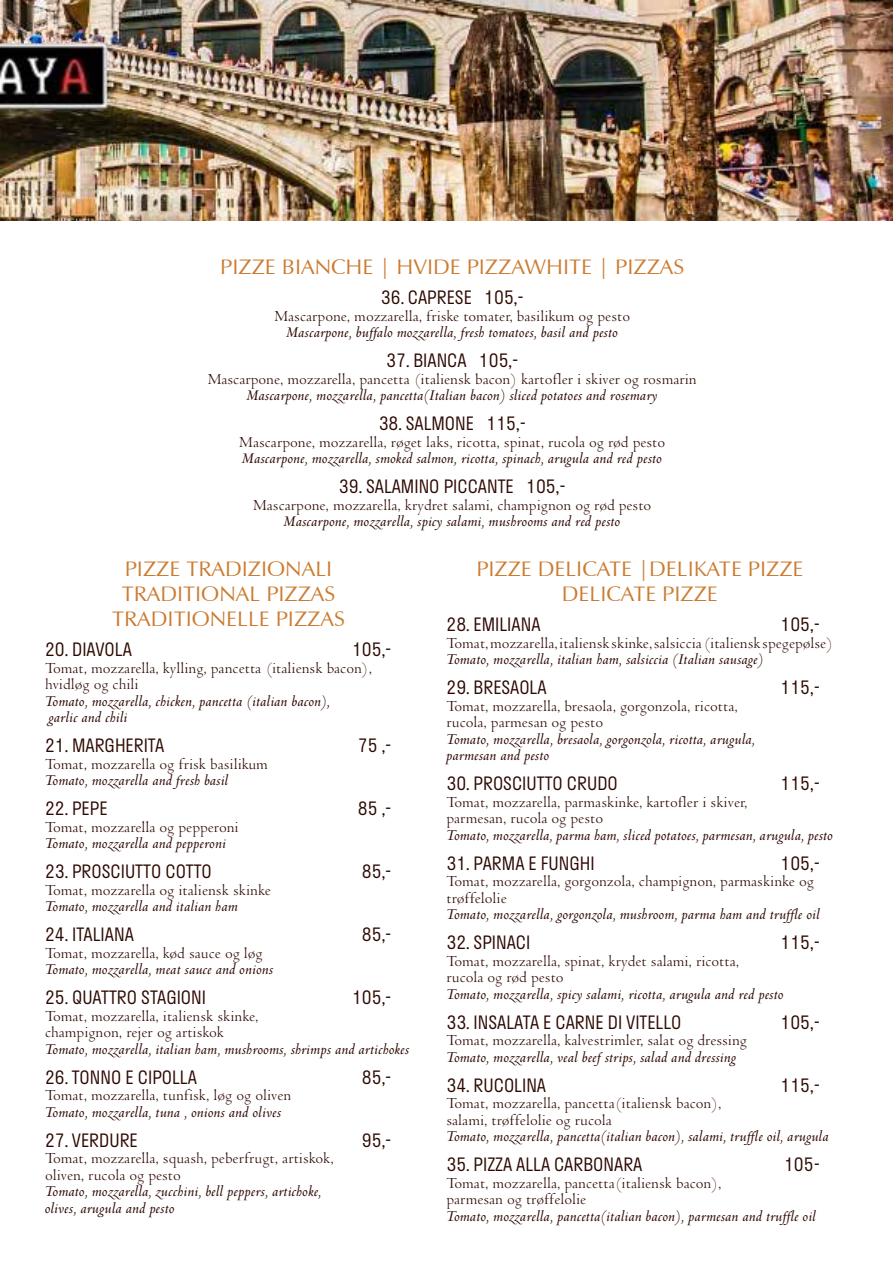
<style>
.page{position:relative;width:893px;height:1263px;background:#fff}
.page>*{position:absolute;margin:0;border:0;box-sizing:border-box;transform-origin:0 0}
.t1{font:21px/25.2px "Zapf Humanist 601 BT";color:#cc7b2f;text-align:center;scale:1.05 1}
.t2{font:300 18px "Stratos";color:#2d0800}
.t3{font:16.5px/16.5px "Venetian 301 BT";letter-spacing:-.01em;color:#2d0800}
.t4{font:italic 600 16.5px/16.5px "Venetian 301 BT";color:#2d0800}
</style>
<div class="page">
<img style="left:0;top:0;width:893px;height:220px">
<p class="t1" style="left:220px;top:254px;width:443px">PIZZE BIANCHE | HVIDE PIZZAWHITE | PIZZAS</p>
<p class="t2" style="left:381px;top:283px;width:144px">36. CAPRESE 105,-</p>
<p class="t3" style="left:274px;top:308px;width:357px">Mascarpone, mozzarella, friske tomater, basilikum og pesto</p>
<p class="t4" style="left:286px;top:324px;width:333px">Mascarpone, buffalo mozzarella, fresh tomatoes, basil and pesto</p>
<p class="t2" style="left:386px;top:346px;width:134px">37. BIANCA 105,-</p>
<p class="t3" style="left:208px;top:371px;width:491px">Mascarpone, mozzarella, pancetta (italiensk bacon) kartofler i skiver og rosmarin</p>
<p class="t4" style="left:247px;top:387px;width:413px">Mascarpone, mozzarella, pancetta(Italian bacon) sliced potatoes and rosemary</p>
<p class="t2" style="left:379px;top:409px;width:149px">38. SALMONE 115,-</p>
<p class="t3" style="left:239px;top:434px;width:428px">Mascarpone, mozzarella, røget laks, ricotta, spinat, rucola og rød pesto</p>
<p class="t4" style="left:242px;top:450px;width:421px">Mascarpone, mozzarella, smoked salmon, ricotta, spinach, arugula and red pesto</p>
<p class="t2" style="left:339px;top:472px;width:228px">39. SALAMINO PICCANTE 105,-</p>
<p class="t3" style="left:253px;top:497px;width:400px">Mascarpone, mozzarella, krydret salami, champignon og rød pesto</p>
<p class="t4" style="left:284px;top:513px;width:338px">Mascarpone, mozzarella, spicy salami, mushrooms and red pesto</p>
<p class="t1" style="left:476px;top:556px;width:313px">PIZZE DELICATE |DELIKATE PIZZE<br>DELICATE PIZZE</p>
<p class="t2" style="left:446px;top:610px;width:96px">28. EMILIANA</p>
<p class="t2" style="left:780px;top:610px;width:41px">105,-</p>
<p class="t3" style="left:446px;top:635px;width:388px">Tomat, mozzarella, italiensk skinke, salsiccia (italiensk spegepølse)</p>
<p class="t4" style="left:446px;top:651px;width:319px">Tomato, mozzarella, italian ham, salsiccia (Italian sausage)</p>
<p class="t2" style="left:446px;top:673px;width:102px">29. BRESAOLA</p>
<p class="t2" style="left:780px;top:673px;width:41px">115,-</p>
<p class="t3" style="left:446px;top:698px;width:293px">Tomat, mozzarella, bresaola, gorgonzola, ricotta, rucola, parmesan og pesto</p>
<p class="t4" style="left:446px;top:731px;width:310px">Tomato, mozzarella, bresaola, gorgonzola, ricotta, arugula, parmesan and pesto</p>
<p class="t2" style="left:446px;top:769px;width:173px">30. PROSCIUTTO CRUDO</p>
<p class="t2" style="left:780px;top:769px;width:41px">115,-</p>
<p class="t3" style="left:446px;top:794px;width:303px">Tomat, mozzarella, parmaskinke, kartofler i skiver, parmesan, rucola og pesto</p>
<p class="t4" style="left:446px;top:827px;width:388px">Tomato, mozzarella, parma ham, sliced potatoes, parmesan, arugula, pesto</p>
<p class="t2" style="left:446px;top:848px;width:150px">31. PARMA E FUNGHI</p>
<p class="t2" style="left:780px;top:848px;width:41px">105,-</p>
<p class="t3" style="left:446px;top:873px;width:369px">Tomat, mozzarella, gorgonzola, champignon, parmaskinke og trøffelolie</p>
<p class="t4" style="left:446px;top:906px;width:375px">Tomato, mozzarella, gorgonzola, mushroom, parma ham and truffle oil</p>
<p class="t2" style="left:446px;top:928px;width:85px">32. SPINACI</p>
<p class="t2" style="left:780px;top:928px;width:41px">115,-</p>
<p class="t3" style="left:446px;top:953px;width:294px">Tomat, mozzarella, spinat, krydet salami, ricotta, rucola og rød pesto</p>
<p class="t4" style="left:446px;top:986px;width:339px">Tomato, mozzarella, spicy salami, ricotta, arugula and red pesto</p>
<p class="t2" style="left:446px;top:1007px;width:236px">33. INSALATA E CARNE DI VITELLO</p>
<p class="t2" style="left:780px;top:1007px;width:41px">105,-</p>
<p class="t3" style="left:446px;top:1032px;width:302px">Tomat, mozzarella, kalvestrimler, salat og dressing</p>
<p class="t4" style="left:446px;top:1049px;width:292px">Tomato, mozzarella, veal beef strips, salad and dressing</p>
<p class="t2" style="left:446px;top:1070px;width:101px">34. RUCOLINA</p>
<p class="t2" style="left:780px;top:1070px;width:41px">115,-</p>
<p class="t3" style="left:446px;top:1095px;width:277px">Tomat, mozzarella, pancetta(italiensk bacon), salami, trøffelolie og rucola</p>
<p class="t4" style="left:446px;top:1128px;width:384px">Tomato, mozzarella, pancetta(italian bacon), salami, truffle oil, arugula</p>
<p class="t2" style="left:446px;top:1150px;width:197px">35. PIZZA ALLA CARBONARA</p>
<p class="t2" style="left:784px;top:1150px;width:37px">105-</p>
<p class="t3" style="left:446px;top:1175px;width:277px">Tomat, mozzarella, pancetta(italiensk bacon), parmesan og trøffelolie</p>
<p class="t4" style="left:446px;top:1208px;width:371px">Tomato, mozzarella, pancetta(italian bacon), parmesan and truffle oil</p>
<p class="t1" style="left:112px;top:556px;width:223px">PIZZE TRADIZIONALI<br>TRADITIONAL PIZZAS<br>TRADITIONELLE PIZZAS</p>
<p class="t2" style="left:45px;top:635px;width:88px">20. DIAVOLA</p>
<p class="t2" style="left:352px;top:635px;width:41px">105,-</p>
<p class="t3" style="left:45px;top:660px;width:329px">Tomat, mozzarella, kylling, pancetta (italiensk bacon), hvidløg og chili</p>
<p class="t4" style="left:45px;top:693px;width:287px">Tomato, mozzarella, chicken, pancetta (italian bacon), garlic and chili</p>
<p class="t2" style="left:45px;top:731px;width:121px">21. MARGHERITA</p>
<p class="t2" style="left:358px;top:731px;width:35px">75 ,-</p>
<p class="t3" style="left:45px;top:756px;width:225px">Tomat, mozzarella og frisk basilikum</p>
<p class="t4" style="left:45px;top:772px;width:185px">Tomato, mozzarella and fresh basil</p>
<p class="t2" style="left:45px;top:794px;width:64px">22. PEPE</p>
<p class="t2" style="left:358px;top:794px;width:35px">85 ,-</p>
<p class="t3" style="left:45px;top:819px;width:195px">Tomat, mozzarella og pepperoni</p>
<p class="t4" style="left:45px;top:835px;width:183px">Tomato, mozzarella and pepperoni</p>
<p class="t2" style="left:45px;top:857px;width:168px">23. PROSCIUTTO COTTO</p>
<p class="t2" style="left:362px;top:857px;width:31px">85,-</p>
<p class="t3" style="left:45px;top:882px;width:227px">Tomat, mozzarella og italiensk skinke</p>
<p class="t4" style="left:45px;top:898px;width:195px">Tomato, mozzarella and italian ham</p>
<p class="t2" style="left:45px;top:920px;width:90px">24. ITALIANA</p>
<p class="t2" style="left:362px;top:920px;width:31px">85,-</p>
<p class="t3" style="left:45px;top:945px;width:219px">Tomat, mozzarella, kød sauce og løg</p>
<p class="t4" style="left:45px;top:961px;width:230px">Tomato, mozzarella, meat sauce and onions</p>
<p class="t2" style="left:45px;top:983px;width:163px">25. QUATTRO STAGIONI</p>
<p class="t2" style="left:352px;top:983px;width:41px">105,-</p>
<p class="t3" style="left:45px;top:1008px;width:215px">Tomat, mozzarella, italiensk skinke, champignon, rejer og artiskok</p>
<p class="t4" style="left:45px;top:1041px;width:366px">Tomato, mozzarella, italian ham, mushrooms, shrimps and artichokes</p>
<p class="t2" style="left:45px;top:1063px;width:153px">26. TONNO E CIPOLLA</p>
<p class="t2" style="left:362px;top:1063px;width:31px">85,-</p>
<p class="t3" style="left:45px;top:1087px;width:248px">Tomat, mozzarella, tunfisk, løg og oliven</p>
<p class="t4" style="left:45px;top:1104px;width:238px">Tomato, mozzarella, tuna , onions and olives</p>
<p class="t2" style="left:45px;top:1126px;width:94px">27. VERDURE</p>
<p class="t2" style="left:362px;top:1126px;width:31px">95,-</p>
<p class="t3" style="left:45px;top:1150px;width:290px">Tomat, mozzarella, squash, peberfrugt, artiskok, oliven, rucola og pesto</p>
<p class="t4" style="left:45px;top:1183px;width:278px">Tomato, mozzarella, zucchini, bell peppers, artichoke, olives, arugula and pesto</p>
</div>
